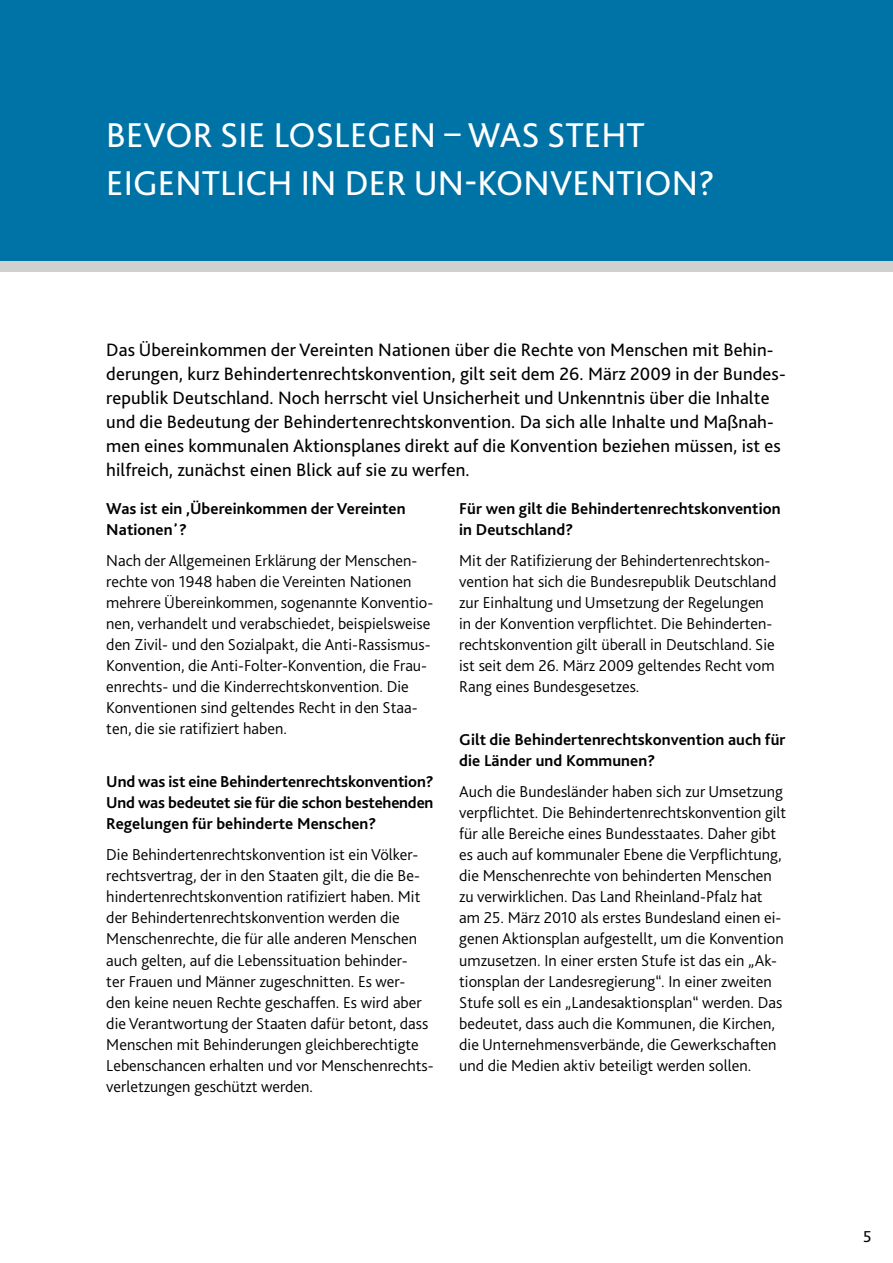
<style>
.page{position:relative;width:893px;height:1263px;background:#fff}
.page>*{position:absolute;margin:0;border:0;box-sizing:border-box;transform-origin:0 0}
.t1{font:36px/48px "Bliss 2";letter-spacing:.005em;color:#fff}
.t2{font:18.75px/24px "Bliss 2";letter-spacing:.005em;color:#000}
.t3{font:300 16.5px/21px "Bliss 2";color:#000}
.t4{font:700 16.5px/21px "Bliss 2";letter-spacing:.005em;color:#000}
.t5{font:16.5px "Bliss 2";color:#000}
</style>
<div class="page">
<div style="left:0;top:0;width:893px;height:262px;background:#0073a6"></div>
<div style="left:0;top:262px;width:893px;height:10px;background:#cfd0d0"></div>
<h1 class="t1" style="left:106px;top:110px;width:610px">Bevor Sie losleg en – Was steht eigentlich in der UN-Konvention?</h1>
<p class="t2" style="left:106px;top:337px;width:681px">Das Übereinkommen der Vereinten Nationen über die Rechte von Menschen mit Behin&shy;derungen, kurz Behindertenrechtskonvention, gilt seit dem 26. März 2009 in der Bundes&shy;republik Deutschland. Noch herrscht viel Unsicherheit und Unkenntnis über die I nhalte und die Bedeutung der Behindertenrechtskonvention. Da sich alle I nhalte und Maßnah&shy;men eines kommunalen Aktionsplanes direkt auf die Konvention beziehen müssen, ist es hilfreich, zunächst einen Blick auf sie zu werfen.</p>
<p class="t4" style="left:106px;top:497px;width:301px">Was ist ein ‚Übereinkommen der Vereinten<br>Nationen̓?</p>
<p class="t3" style="left:106px;top:550px;width:328px">Nach der Allgemeinen Erklärung der Menschen&shy;rechte von 1948 haben die Vereinten Nationen mehrere Übereinkommen, sogenannte Konventio&shy;nen, verhandelt und verabschiedet, beispielsweise den Zivil- und den Sozialpakt, die Anti-Rassismus-Konvention, die Anti-Folter-Konvention, die Frau&shy;enrechts- und die Kinderrechtskonvention. Die Konventionen sind geltendes Recht in den Staa&shy;ten, die sie ratifiziert haben.</p>
<p class="t4" style="left:106px;top:770px;width:329px;text-align:justify">Und was ist eine Behindertenrechtskonvention?<br>Und was bedeutet sie für die schon bestehenden Regelungen für behinderte Menschen?</p>
<p class="t3" style="left:106px;top:844px;width:329px">Die Behindertenrechtskonvention ist ein Völker&shy;rechtsvertrag, der in den Staaten gilt, die die Be&shy;hindertenrechtskonvention ratifiziert haben. Mit der Behindertenrechtskonvention werden die Menschenrechte, die für alle anderen Menschen auch gelten, auf die Lebenssituation behinder-<br>ter Frauen und Männer zugeschnitten. Es wer&shy;den keine neuen Rechte geschaffen. Es wird aber die Verantwortung der Staaten dafür betont, dass Menschen mit Behinderungen gleichberechtigte Lebenschancen erhalten und vor Menschenrechts&shy;verletzungen geschützt werden.</p>
<p class="t4" style="left:459px;top:497px;width:323px">Für wen gilt die Behindertenrechtskonvention in Deutschland?</p>
<p class="t3" style="left:459px;top:550px;width:319px">Mit der Ratifizierung der Behindertenrechtskon&shy;vention hat sich die Bundesrepublik Deutschland zur Einhaltung und Umsetzung der Regelungen in der Konvention verpflichtet. Die Behinderten&shy;rechtskonvention gilt überall in Deutschland. Sie ist seit dem 26. März 2009 geltendes Recht vom Rang eines Bundesgesetzes.</p>
<p class="t4" style="left:459px;top:728px;width:328px">Gilt die Behindertenrechtskonvention auch für die Länder und Kommunen?</p>
<p class="t3" style="left:459px;top:781px;width:329px">Auch die Bundesländer haben sich zur Umsetzung verpflichtet. Die Behindertenrechtskonvention gilt für alle Bereiche eines Bundesstaates. Daher gibt es auch auf kommunaler Ebene die Verpflichtung, die Menschenrechte von behinderten Menschen zu verwirklichen. Das Land Rheinland-Pfalz hat am 25. März 2010 als erstes Bundesland einen ei&shy;genen Aktionsplan aufgestellt, um die Konvention umzusetzen. In einer ersten Stufe ist das ein „Ak&shy;tionsplan der Landesregierung“. In einer zweiten Stufe soll es ein „Landesaktionsplan“ werden. Das bedeutet, dass auch die Kommunen, die Kirchen, die Unternehmensverbände, die Gewerkschaften und die Medien aktiv beteiligt werden sollen.</p>
<p class="t5" style="left:863px;top:1226px;width:10px">5</p>
</div>
